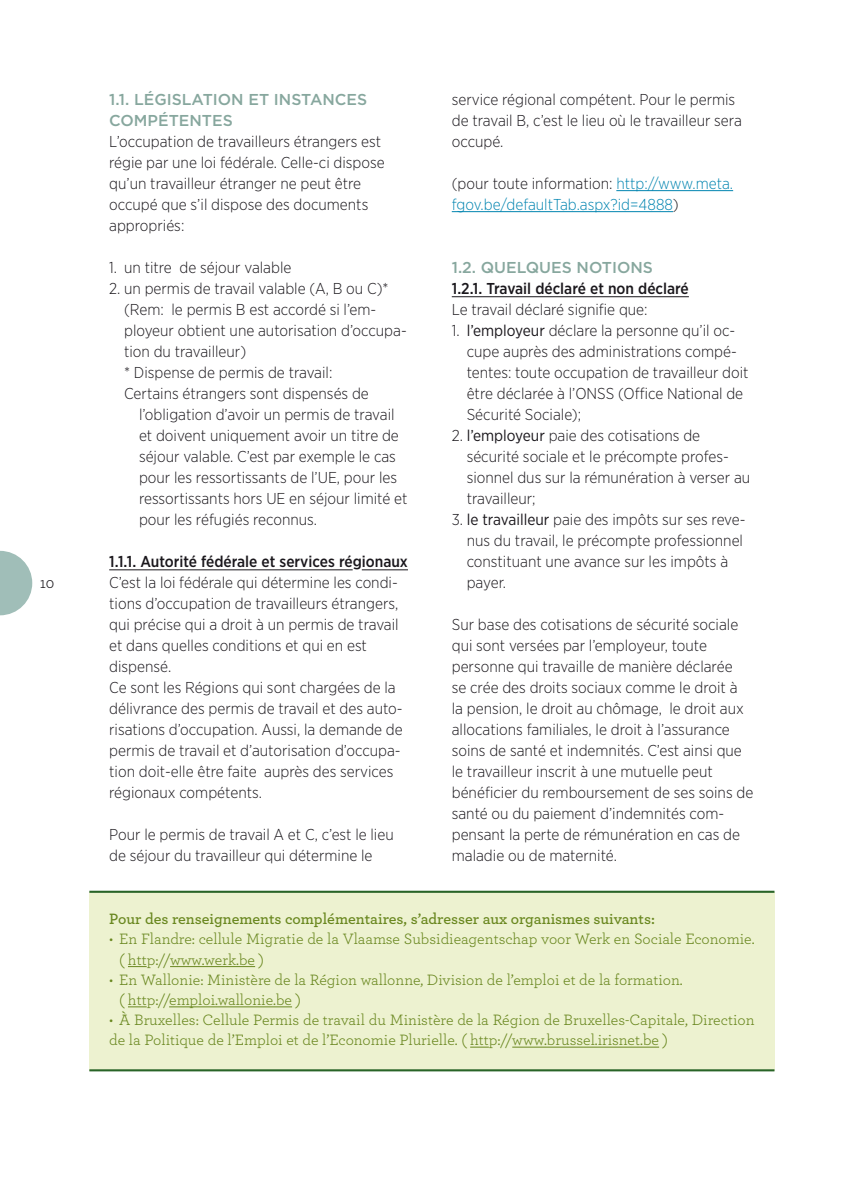
<style>
.page{position:relative;width:844px;height:1191px;background:#fff}
.page>*{position:absolute;margin:0;border:0;box-sizing:border-box;transform-origin:0 0}
.t1{font:300 15.75px/21px "Gotham Narrow";color:#1a171c}
.t2{font:15.75px/20.1px "Archer";color:#69871f}
.t3{font:500 15.75px "Gotham Narrow";color:#1a171c}
.t4{font:300 15.75px/21px "Gotham Narrow";color:#0084b0}
.t5{font:600 15.75px "Archer";color:#69871f}
.t6{font:500 15.75px/21px "Gotham";color:#87a79e}
.t7{font:15.75px "Archer";color:#1a171c}
.s1{color:#1a171c}
.s2{font-weight:400}
</style>
<div class="page">
<div style="left:89px;top:891px;width:685px;height:179px;background:#edf2d0"></div>
<hr style="left:109px;top:569px;width:243px;height:1px;background:#1a171c">
<hr style="left:362px;top:569px;width:46px;height:1px;background:#1a171c">
<hr style="left:616px;top:190px;width:117px;height:1px;background:#0084b0">
<hr style="left:451px;top:211px;width:221px;height:1px;background:#0084b0">
<hr style="left:451px;top:296px;width:237px;height:1px;background:#1a171c">
<svg style="left:128px;top:966px;width:19px;height:1px"></svg>
<hr style="left:170px;top:966px;width:85px;height:1px;background:#69871f">
<svg style="left:128px;top:1006px;width:19px;height:1px"></svg>
<hr style="left:169px;top:1006px;width:123px;height:1px;background:#69871f">
<svg style="left:470px;top:1046px;width:18px;height:1px"></svg>
<hr style="left:512px;top:1046px;width:147px;height:1px;background:#69871f">
<hr style="left:89px;top:890px;width:685px;height:3px;background:#296427">
<hr style="left:89px;top:1069px;width:685px;height:2px;background:#296427">
<svg style="left:0;top:551px;width:32px;height:64px"></svg>
<p class="t7" style="left:40px;top:572px;width:16px">10</p>
<p class="t6" style="left:109px;top:89px;width:259px">1.1. LÉGISLATION ET INSTANCES<br>COMPÉTENTES</p>
<p class="t1" style="left:109px;top:131px;width:277px">L’occupation de travailleurs étrangers est régie par une loi fédérale. Celle-ci dispose qu’un travailleur étranger ne peut être occupé que s’il dispose des documents appropriés:</p>
<p class="t1" style="left:109px;top:257px;width:184px">1. un titre de séjour valable</p>
<p class="t1" style="left:124px;top:278px;width:284px;text-indent:-15px">2. un permis de travail valable (A, B ou C)* (Rem: le permis B est accordé si l’em&shy;ployeur obtient une autorisation d’occupa&shy;tion du travailleur)<br>* Dispense de permis de travail:<br>Certains étrangers sont dispensés de</p>
<p class="t1" style="left:139px;top:404px;width:270px">l’obligation d’avoir un permis de travail et doivent uniquement avoir un titre de séjour valable. C’est par exemple le cas pour les ressortissants de l’UE, pour les ressortissants hors UE en séjour limité et pour les réfugiés reconnus.</p>
<p class="t3" style="left:109px;top:551px;width:300px">1.1.1. Autorité fédérale et services régionaux</p>
<p class="t1" style="left:109px;top:571px;width:295px">C’est la loi fédérale qui détermine les condi&shy;tions d’occupation de travailleurs étrangers, qui précise qui a droit à un permis de travail et dans quelles conditions et qui en est dispensé.<br>Ce sont les Régions qui sont chargées de la délivrance des permis de travail et des auto&shy;risations d’occupation. Aussi, la demande de permis de travail et d’autorisation d’occupa&shy;tion doit-elle être faite auprès des services régionaux compétents.</p>
<p class="t1" style="left:109px;top:823px;width:286px">Pour le permis de travail A et C, c’est le lieu de séjour du travailleur qui détermine le</p>
<p class="t1" style="left:451px;top:89px;width:291px">service régional compétent. Pour le permis de travail B, c’est le lieu où le travailleur sera occupé.</p>
<p class="t4" style="left:451px;top:173px;width:283px"><span class="s1">(pour toute information:</span> http://www.meta. fgov.be/defaultTab.aspx?id=4888<span class="s1">)</span></p>
<p class="t6" style="left:451px;top:257px;width:203px">1.2. QUELQUES NOTIONS</p>
<p class="t3" style="left:451px;top:278px;width:238px">1.2.1. Travail déclaré et non déclaré</p>
<p class="t1" style="left:451px;top:299px;width:197px">Le travail déclaré signifie que:</p>
<p class="t1" style="left:466px;top:320px;width:283px;text-indent:-15px">1. <span class="s2">l’employeur</span> déclare la personne qu’il oc&shy;cupe auprès des administrations compé&shy;tentes: toute occupation de travailleur doit être déclarée à l’ONSS (Office National de Sécurité Sociale);</p>
<p class="t1" style="left:466px;top:425px;width:285px;text-indent:-15px">2. <span class="s2">l’employeur</span> paie des cotisations de sécurité sociale et le précompte profes&shy;sionnel dus sur la rémunération à verser au travailleur;</p>
<p class="t1" style="left:466px;top:509px;width:280px;text-indent:-15px">3. <span class="s2">le travailleur</span> paie des impôts sur ses reve&shy;nus du travail, le précompte professionnel constituant une avance sur les impôts à payer.</p>
<p class="t1" style="left:451px;top:614px;width:303px">Sur base des cotisations de sécurité sociale qui sont versées par l’employeur, toute personne qui travaille de manière déclarée<br>se crée des droits sociaux comme le droit à<br>la pension, le droit au chômage, le droit aux allocations familiales, le droit à l’assurance soins de santé et indemnités. C’est ainsi que le travailleur inscrit à une mutuelle peut bénéficier du remboursement de ses soins de santé ou du paiement d’indemnités com&shy;pensant la perte de rémunération en cas de maladie ou de maternité.</p>
<p class="t5" style="left:109px;top:907px;width:547px">Pour des renseignements complémentaires, s’adresser aux organismes suivants:</p>
<p class="t2" style="left:119px;top:928px;width:636px;text-indent:-10px">• En Flandre: cellule Migratie de la Vlaamse Subsidieagentschap voor Werk en Sociale Economie. ( http://www.werk.be )</p>
<p class="t2" style="left:119px;top:968px;width:565px;text-indent:-10px">• En Wallonie: Ministère de la Région wallonne, Division de l’emploi et de la formation. ( http://emploi.wallonie.be )</p>
<p class="t2" style="left:109px;top:1008px;width:646px">• À Bruxelles: Cellule Permis de travail du Ministère de la Région de Bruxelles-Capitale, Direction de la Politique de l’Emploi et de l’Economie Plurielle. ( http://www.brussel.irisnet.be )</p>
</div>
